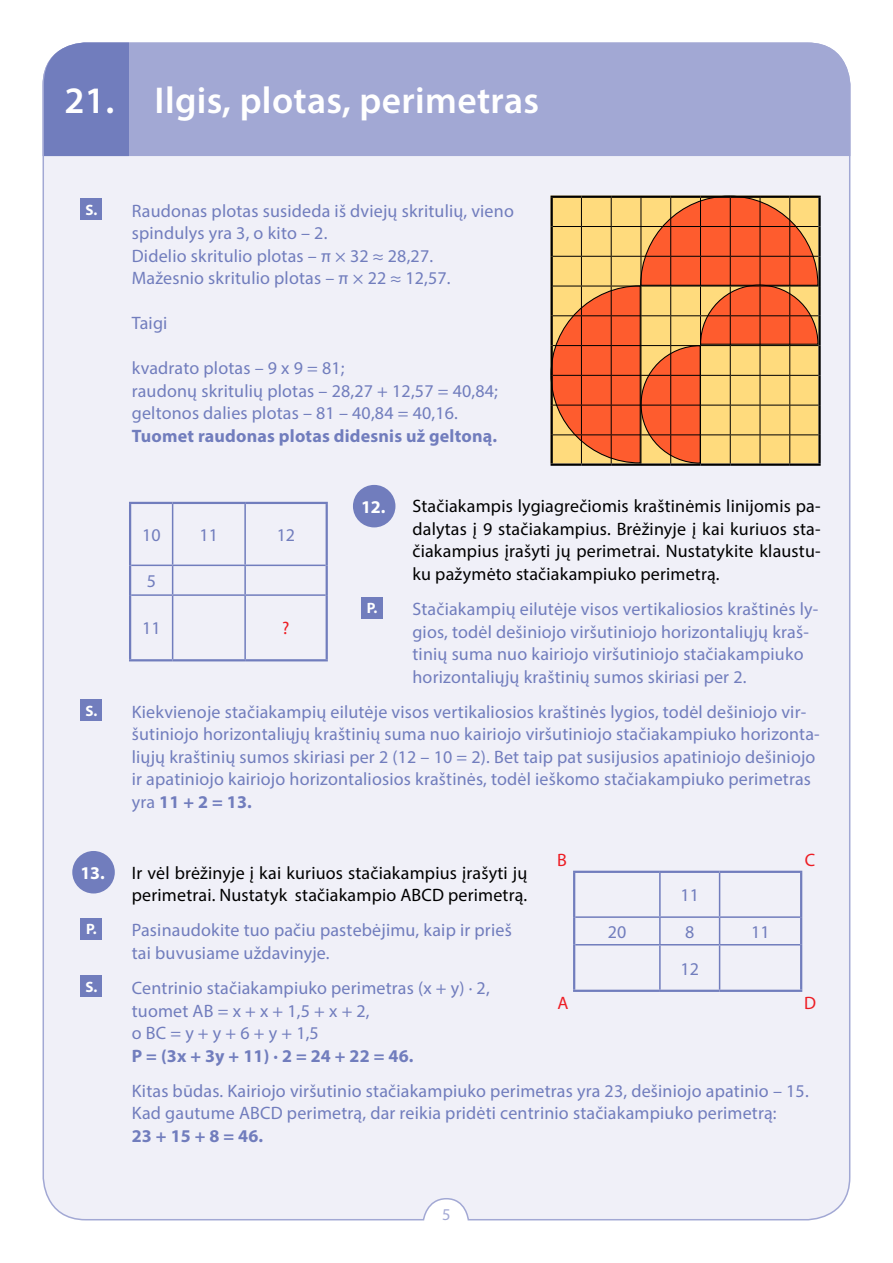
<style>
.page{position:relative;width:893px;height:1263px;background:#fff}
.page>*{position:absolute;margin:0;border:0;box-sizing:border-box;transform-origin:0 0}
.t1{font:600 37.5px "Myriad Pro";letter-spacing:.01em;color:#fff}
._4__Atsakymas{font:18px/22.5px "Myriad Pro";letter-spacing:.01em;color:#717dbd}
._2__Užduotis_12_pt{font:18px/22.5px "Myriad Pro";letter-spacing:.01em;color:#000;text-align:justify}
._8__Myriad_8_pt__mėl{font:18px "Myriad Pro";color:#717dbd}
.t2{font:700 18px "Myriad Pro";color:#fff}
._8__Myriad_8_pt__mėl-2{font:18px "Myriad Pro";color:#ed1d24}
.t3{font:16.5px "Myriad Pro";color:#a2a8d4}
.t4{font:700 15px "Myriad Pro";color:#fff}
.s1{font-weight:700}
</style>
<div class="page">
<div style="left:42px;top:42px;width:809px;height:1179px;background:#f0f0f8"></div>
<div style="left:43px;top:43px;width:807px;height:113px;background:#a2a8d4"></div>
<div style="left:44px;top:43px;width:85px;height:113px;background:#717dbd"></div>
<div style="left:81px;top:199px;width:21px;height:21px;background:#717dbd"></div>
<div style="left:353px;top:485px;width:42px;height:42px;background:#717dbd;border-radius:50%"></div>
<div style="left:361px;top:597px;width:22px;height:21px;background:#717dbd"></div>
<div style="left:81px;top:700px;width:21px;height:21px;background:#717dbd"></div>
<div style="left:72px;top:851px;width:43px;height:42px;background:#717dbd;border-radius:50%"></div>
<div style="left:81px;top:918px;width:21px;height:21px;background:#717dbd"></div>
<div style="left:81px;top:976px;width:21px;height:21px;background:#717dbd"></div>
<hr style="left:129px;top:502px;width:44px;height:2px;background:#717dbd">
<hr style="left:129px;top:504px;width:2px;height:61px;background:#717dbd">
<hr style="left:173px;top:502px;width:72px;height:2px;background:#717dbd">
<hr style="left:245px;top:502px;width:83px;height:2px;background:#717dbd">
<hr style="left:326px;top:504px;width:2px;height:61px;background:#717dbd">
<hr style="left:129px;top:565px;width:2px;height:30px;background:#717dbd">
<hr style="left:326px;top:565px;width:2px;height:30px;background:#717dbd">
<hr style="left:129px;top:595px;width:2px;height:64px;background:#717dbd">
<hr style="left:326px;top:595px;width:2px;height:64px;background:#717dbd">
<hr style="left:129px;top:659px;width:44px;height:2px;background:#717dbd">
<hr style="left:173px;top:659px;width:72px;height:2px;background:#717dbd">
<hr style="left:245px;top:659px;width:83px;height:2px;background:#717dbd">
<hr style="left:172px;top:504px;width:1px;height:61px;background:#717dbd">
<hr style="left:244px;top:504px;width:2px;height:61px;background:#717dbd">
<hr style="left:131px;top:565px;width:42px;height:1px;background:#717dbd">
<hr style="left:173px;top:565px;width:72px;height:1px;background:#717dbd">
<svg style="left:172px;top:566px;width:1px;height:28px"></svg>
<hr style="left:245px;top:565px;width:81px;height:1px;background:#717dbd">
<hr style="left:244px;top:566px;width:2px;height:28px;background:#717dbd">
<hr style="left:131px;top:594px;width:42px;height:2px;background:#717dbd">
<hr style="left:173px;top:594px;width:72px;height:2px;background:#717dbd">
<hr style="left:172px;top:596px;width:1px;height:63px;background:#717dbd">
<hr style="left:245px;top:594px;width:81px;height:2px;background:#717dbd">
<hr style="left:244px;top:596px;width:2px;height:63px;background:#717dbd">
<hr style="left:573px;top:871px;width:87px;height:2px;background:#717dbd">
<hr style="left:573px;top:873px;width:2px;height:44px;background:#717dbd">
<hr style="left:660px;top:871px;width:60px;height:2px;background:#717dbd">
<hr style="left:720px;top:871px;width:82px;height:2px;background:#717dbd">
<hr style="left:800px;top:873px;width:2px;height:44px;background:#717dbd">
<hr style="left:573px;top:917px;width:2px;height:28px;background:#717dbd">
<hr style="left:800px;top:917px;width:2px;height:28px;background:#717dbd">
<hr style="left:573px;top:945px;width:2px;height:45px;background:#717dbd">
<hr style="left:800px;top:945px;width:2px;height:45px;background:#717dbd">
<hr style="left:573px;top:990px;width:87px;height:2px;background:#717dbd">
<hr style="left:660px;top:990px;width:60px;height:2px;background:#717dbd">
<hr style="left:720px;top:990px;width:82px;height:2px;background:#717dbd">
<hr style="left:659px;top:873px;width:2px;height:43px;background:#717dbd">
<hr style="left:719px;top:873px;width:1px;height:43px;background:#717dbd">
<hr style="left:575px;top:916px;width:85px;height:2px;background:#717dbd">
<hr style="left:660px;top:916px;width:60px;height:2px;background:#717dbd">
<hr style="left:659px;top:918px;width:2px;height:26px;background:#717dbd">
<hr style="left:720px;top:916px;width:80px;height:2px;background:#717dbd">
<svg style="left:719px;top:918px;width:1px;height:26px"></svg>
<hr style="left:575px;top:944px;width:85px;height:1px;background:#717dbd">
<hr style="left:660px;top:944px;width:60px;height:1px;background:#717dbd">
<hr style="left:659px;top:945px;width:2px;height:45px;background:#717dbd">
<hr style="left:720px;top:944px;width:80px;height:1px;background:#717dbd">
<hr style="left:719px;top:945px;width:1px;height:45px;background:#717dbd">
<hr style="left:790px;top:196px;width:31px;height:2px;background:#000">
<hr style="left:818px;top:198px;width:3px;height:28px;background:#000">
<hr style="left:818px;top:226px;width:3px;height:30px;background:#000">
<hr style="left:818px;top:256px;width:3px;height:30px;background:#000">
<hr style="left:818px;top:286px;width:3px;height:30px;background:#000">
<hr style="left:818px;top:316px;width:3px;height:30px;background:#000">
<hr style="left:818px;top:346px;width:3px;height:29px;background:#000">
<hr style="left:818px;top:375px;width:3px;height:30px;background:#000">
<hr style="left:818px;top:405px;width:3px;height:30px;background:#000">
<hr style="left:818px;top:435px;width:3px;height:28px;background:#000">
<hr style="left:551px;top:463px;width:30px;height:3px;background:#000">
<hr style="left:581px;top:463px;width:30px;height:3px;background:#000">
<hr style="left:611px;top:463px;width:30px;height:3px;background:#000">
<hr style="left:641px;top:463px;width:30px;height:3px;background:#000">
<hr style="left:671px;top:463px;width:29px;height:3px;background:#000">
<hr style="left:700px;top:463px;width:30px;height:3px;background:#000">
<hr style="left:730px;top:463px;width:30px;height:3px;background:#000">
<hr style="left:760px;top:463px;width:30px;height:3px;background:#000">
<hr style="left:790px;top:463px;width:31px;height:3px;background:#000">
<svg style="left:550px;top:195px;width:269px;height:269px"></svg>
<h1 class="t1" style="left:64px;top:77px;width:476px">21. Ilgis, plotas, perimetras</h1>
<p class="t4" style="left:85px;top:200px;width:13px">S.</p>
<p class="_4__Atsakymas" style="left:132px;top:199px;width:384px">Raudonas plotas susideda iš dviejų skritulių, vieno spindulys yra 3, o kito – 2.<br>Didelio skritulio plotas – π × 32 ≈ 28,27.<br>Mažesnio skritulio plotas – π × 22 ≈ 12,57.</p>
<p class="_4__Atsakymas" style="left:132px;top:312px;width:37px">Taigi</p>
<p class="_4__Atsakymas" style="left:132px;top:357px;width:368px">kvadrato plotas – 9 x 9 = 81;<br>raudonų skritulių plotas – 28,27 + 12,57 = 40,84; geltonos dalies plotas – 81 – 40,84 = 40,16.<br><span class="s1">Tuomet raudonas plotas didesnis už geltoną.</span></p>
<p class="_8__Myriad_8_pt__mėl" style="left:142px;top:524px;width:20px">10</p>
<p class="_8__Myriad_8_pt__mėl" style="left:200px;top:524px;width:20px">11</p>
<p class="_8__Myriad_8_pt__mėl" style="left:277px;top:524px;width:20px">12</p>
<p class="_8__Myriad_8_pt__mėl" style="left:147px;top:570px;width:11px">5</p>
<p class="_8__Myriad_8_pt__mėl" style="left:142px;top:617px;width:20px">11</p>
<p class="_8__Myriad_8_pt__mėl-2" style="left:282px;top:617px;width:9px">?</p>
<p class="t2" style="left:361px;top:495px;width:26px">12.</p>
<p class="_2__Užduotis_12_pt" style="left:412px;top:495px;width:410px">Stačiakampis lygiagrečiomis kraštinėmis linijomis pa&shy;dalytas į 9 stačiakampius. Brėžinyje į kai kuriuos sta&shy;čiakampius įrašyti jų perimetrai. Nustatykite klaustu&shy;ku pažymėto stačiakampiuko perimetrą.</p>
<p class="t4" style="left:367px;top:598px;width:12px">P.</p>
<p class="_4__Atsakymas" style="left:412px;top:598px;width:407px">Stačiakampių eilutėje visos vertikaliosios kraštinės ly&shy;gios, todėl dešiniojo viršutiniojo horizontaliųjų kraš&shy;tinių suma nuo kairiojo viršutiniojo stačiakampiuko horizontaliųjų kraštinių sumos skiriasi per 2.</p>
<p class="t4" style="left:85px;top:701px;width:13px">S.</p>
<p class="_4__Atsakymas" style="left:132px;top:700px;width:689px">Kiekvienoje stačiakampių eilutėje visos vertikaliosios kraštinės lygios, todėl dešiniojo vir&shy;šutiniojo horizontaliųjų kraštinių suma nuo kairiojo viršutiniojo stačiakampiuko horizonta&shy;liųjų kraštinių sumos skiriasi per 2 (12 – 10 = 2). Bet taip pat susijusios apatiniojo dešiniojo ir apatiniojo kairiojo horizontaliosios kraštinės, todėl ieškomo stačiakampiuko perimetras yra <span class="s1">11 + 2 = 13.</span></p>
<p class="_8__Myriad_8_pt__mėl-2" style="left:557px;top:849px;width:11px">B</p>
<p class="_8__Myriad_8_pt__mėl-2" style="left:805px;top:849px;width:12px">C</p>
<p class="t2" style="left:80px;top:861px;width:26px">13.</p>
<p class="_2__Užduotis_12_pt" style="left:132px;top:861px;width:397px">Ir vėl brėžinyje į kai kuriuos stačiakampius įrašyti jų perimetrai. Nustatyk stačiakampio ABCD perimetrą.</p>
<p class="t4" style="left:86px;top:919px;width:12px">P.</p>
<p class="_4__Atsakymas" style="left:132px;top:919px;width:381px">Pasinaudokite tuo pačiu pastebėjimu, kaip ir prieš tai buvusiame uždavinyje.</p>
<p class="t4" style="left:85px;top:977px;width:13px">S.</p>
<p class="_4__Atsakymas" style="left:132px;top:976px;width:359px">Centrinio stačiakampiuko perimetras (x + y) · 2, tuomet AB = x + x + 1,5 + x + 2,<br>o BC = y + y + 6 + y + 1,5<br><span class="s1">P = (3x + 3y + 11) · 2 = 24 + 22 = 46.</span></p>
<p class="_4__Atsakymas" style="left:132px;top:1079px;width:678px">Kitas būdas. Kairiojo viršutinio stačiakampiuko perimetras yra 23, dešiniojo apatinio – 15.<br>Kad gautume ABCD perimetrą, dar reikia pridėti centrinio stačiakampiuko perimetrą:<br><span class="s1">23 + 15 + 8 = 46.</span></p>
<p class="_8__Myriad_8_pt__mėl" style="left:680px;top:884px;width:20px">11</p>
<p class="_8__Myriad_8_pt__mėl" style="left:608px;top:920px;width:20px">20</p>
<p class="_8__Myriad_8_pt__mėl" style="left:685px;top:920px;width:11px">8</p>
<p class="_8__Myriad_8_pt__mėl" style="left:751px;top:920px;width:20px">11</p>
<p class="_8__Myriad_8_pt__mėl" style="left:680px;top:957px;width:20px">12</p>
<p class="_8__Myriad_8_pt__mėl-2" style="left:558px;top:992px;width:13px">A</p>
<p class="_8__Myriad_8_pt__mėl-2" style="left:804px;top:992px;width:13px">D</p>
<p class="t3" style="left:442px;top:1205px;width:10px">5</p>
</div>
